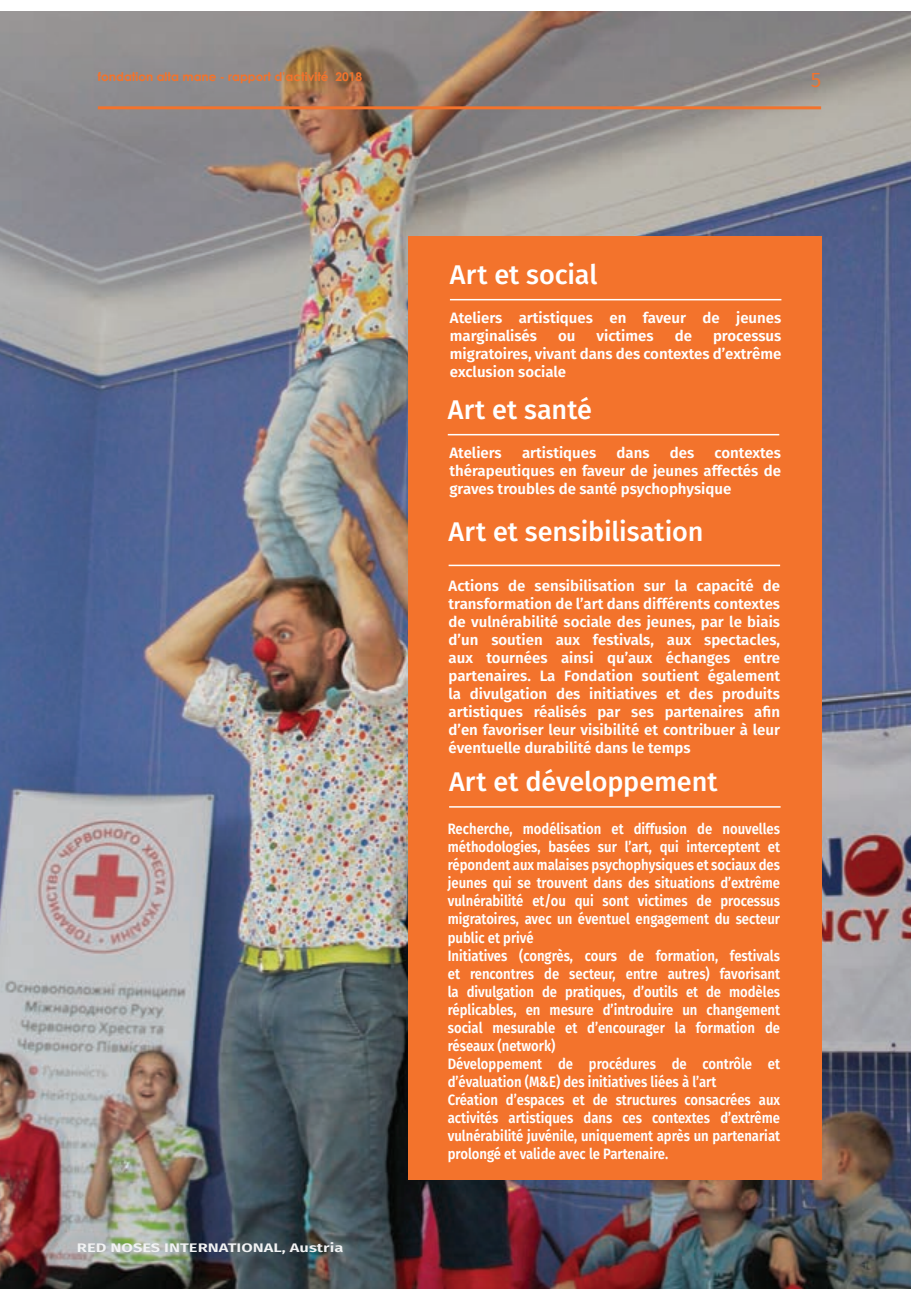
<style>
.page{position:relative;width:919px;height:1289px;background:#fff}
.page>*{position:absolute;margin:0;border:0;box-sizing:border-box;transform-origin:0 0}
.t1{font:500 27px "Fira Sans";letter-spacing:-.005em;color:#fff}
.t2{font:21px "Fira Sans";color:#f3732c}
.t3{font:600 15px/18px "Fira Sans";color:#fff;scale:.87 1}
.t4{font:600 15px/18px "Fira Sans";color:#fff;text-align:justify}
.t5{font:600 12.3px "Fira Sans";color:#f2f3f4;scale:1.33 1}
.t6{font:700 12px "Century Gothic";color:#f3732c}
</style>
<div class="page">
<img style="left:0;top:11px;width:910px;height:1277px">
<div style="left:408px;top:236px;width:413px;height:944px;background:#f3732c"></div>
<hr style="left:450px;top:299px;width:331px;height:1px;background:#fff">
<hr style="left:448px;top:434px;width:331px;height:1px;background:#fff">
<hr style="left:448px;top:564px;width:332px;height:2px;background:#fff">
<hr style="left:449px;top:806px;width:331px;height:1px;background:#fff">
<hr style="left:98px;top:106px;width:723px;height:3px;background:#f3732c">
<p class="t6" style="left:98px;top:69px;width:266px">fondation alta mane - rapport d’activité 2018</p>
<p class="t5" style="left:77px;top:1237px;width:202px">RED NOSES INTERNATIONAL, Austria</p>
<h2 class="t2" style="left:810px;top:64px;width:12px">5</h2>
<h1 class="t1" style="left:450px;top:253px;width:149px">Art et social</h1>
<p class="t4" style="left:450px;top:308px;width:333px">Ateliers artistiques en faveur de jeunes marginalisés</p>
<p class="t4" style="left:558px;top:326px;width:19px">ou</p>
<p class="t4" style="left:596px;top:326px;width:59px">victimes</p>
<p class="t4" style="left:674px;top:326px;width:19px">de</p>
<p class="t4" style="left:450px;top:326px;width:333px;text-indent:263px">processus migratoires, vivant dans des contextes d’extrême exclusion sociale</p>
<h1 class="t1" style="left:448px;top:388px;width:146px">Art et santé</h1>
<p class="t4" style="left:449px;top:443px;width:54px">Ateliers</p>
<p class="t4" style="left:522px;top:443px;width:76px">artistiques</p>
<p class="t4" style="left:616px;top:443px;width:35px">dans</p>
<p class="t4" style="left:669px;top:443px;width:26px">des</p>
<p class="t4" style="left:449px;top:443px;width:333px;text-indent:265px">contextes thérapeutiques en faveur de jeunes affectés de graves troubles de santé psychophysique</p>
<h1 class="t1" style="left:448px;top:510px;width:256px">Art et sensibilisation</h1>
<p class="t4" style="left:448px;top:575px;width:333px">Actions de sensibilisation sur la capacité de transformation de l’art dans différents contextes de vulnérabilité sociale des jeunes, par le biais d’un soutien aux festivals, aux spectacles, aux tournées ainsi qu’aux échanges entre partenaires. La Fondation soutient également la divulgation des initiatives et des produits artistiques réalisés par ses partenaires afin d’en favoriser leur visibilité et contribuer à leur éventuelle durabilité dans le temps</p>
<h1 class="t1" style="left:449px;top:760px;width:270px">Art et développement</h1>
<p class="t3" style="left:448px;top:819px;width:383px">Recherche, modélisation et diffusion de nouvelles méthodologies, basées sur l’art, qui interceptent et répondent aux malaises psychophysiques et sociaux des jeunes qui se trouvent dans des situations d’extrême vulnérabilité et/ou qui sont victimes de processus migratoires, avec un éventuel engagement du secteur public et privé<br>Initiatives (congrès, cours de formation, festivals et rencontres de secteur, entre autres) favorisant la divulgation de pratiques, d’outils et de modèles réplicables, en mesure d’introduire un changement social mesurable et d’encourager la formation de réseaux (network)<br>Développement de procédures de contrôle et d’évaluation (M&amp;E) des initiatives liées à l’art<br>Création d’espaces et de structures consacrées aux activités artistiques dans ces contextes d’extrême vulnérabilité juvénile, uniquement après un partenariat prolongé et valide avec le Partenaire.</p>
</div>
